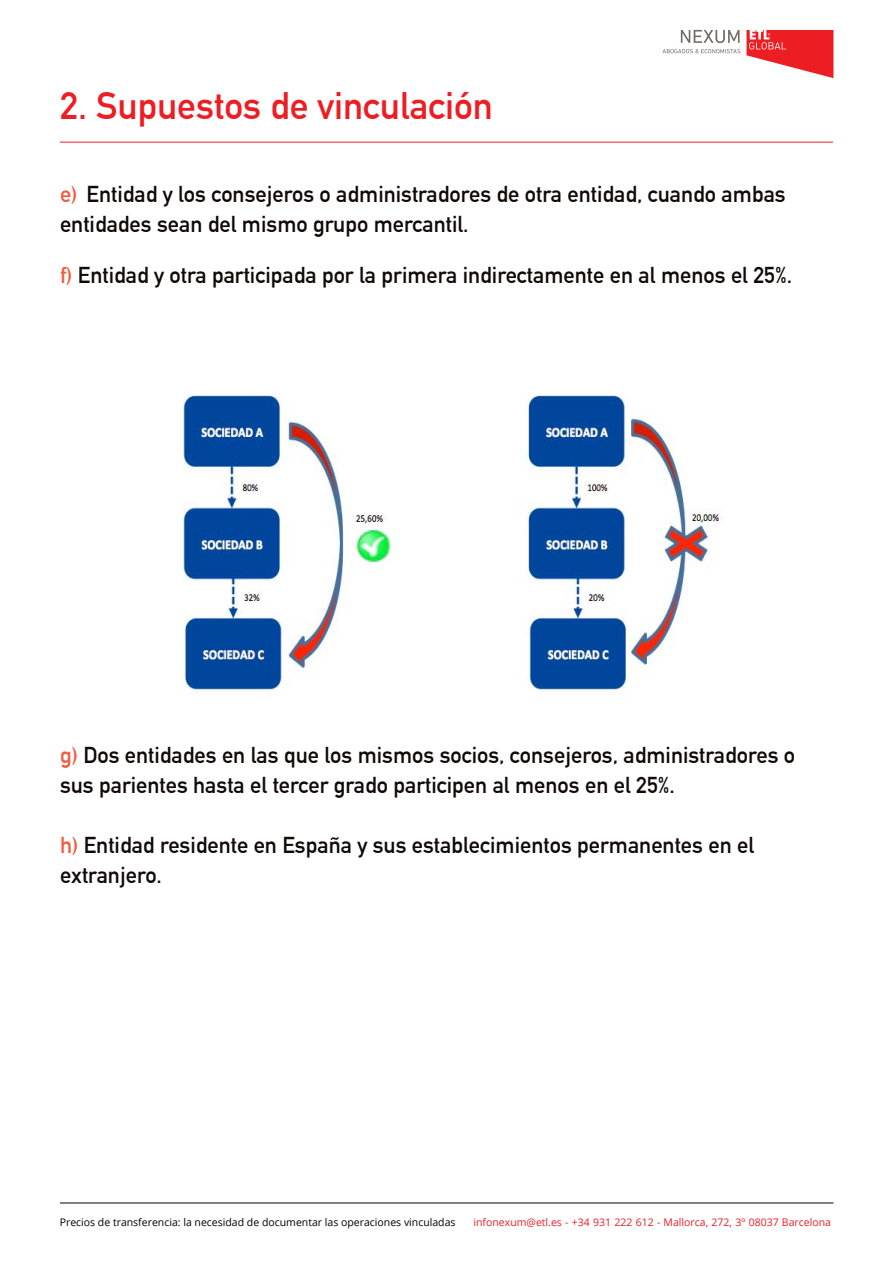
<style>
.page{position:relative;width:893px;height:1263px;background:#fff}
.page>*{position:absolute;margin:0;border:0;box-sizing:border-box;transform-origin:0 0}
.t1{font:700 37.5px "DIN Alternate";color:#ed1d24}
.t2{font:700 22.5px/30px "DIN Alternate";color:#100906}
.t3{font:10.5px "Open Sans";color:#000}
.t4{font:10.5px "Open Sans";color:#ed1d24}
.s1{color:#f15b40}
</style>
<div class="page">
<hr style="left:60px;top:1202px;width:773px;height:1px;background:#000">
<svg style="left:681px;top:30px;width:59px;height:13px"></svg>
<svg style="left:746px;top:30px;width:87px;height:48px"></svg>
<svg style="left:662px;top:49px;width:78px;height:4px"></svg>
<hr style="left:60px;top:142px;width:773px;height:1px;background:#ed1d24">
<img style="left:183px;top:395px;width:540px;height:299px">
<h1 class="t1" style="left:60px;top:77px;width:434px">2. Supuestos de vinculación</h1>
<p class="t2" style="left:60px;top:177px;width:727px"><span class="s1">e)</span> Entidad y los consejeros o administradores de otra entidad, cuando ambas entidades sean del mismo grupo mercantil.</p>
<p class="t2" style="left:60px;top:258px;width:734px"><span class="s1">f)</span> Entidad y otra participada por la primera indirectamente en al menos el 25%.</p>
<p class="t2" style="left:60px;top:738px;width:737px"><span class="s1">g)</span> Dos entidades en las que los mismos socios, consejeros, administradores o sus parientes hasta el tercer grado participen al menos en el 25%.</p>
<p class="t2" style="left:60px;top:828px;width:696px"><span class="s1">h)</span> Entidad residente en España y sus establecimientos permanentes en el extranjero.</p>
<p class="t3" style="left:60px;top:1215px;width:397px">Precios de transferencia: la necesidad de documentar las operaciones vinculadas</p>
<p class="t4" style="left:473px;top:1215px;width:359px">infonexum@etl.es - +34 931 222 612 - Mallorca, 272, 3º 08037 Barcelona</p>
</div>
